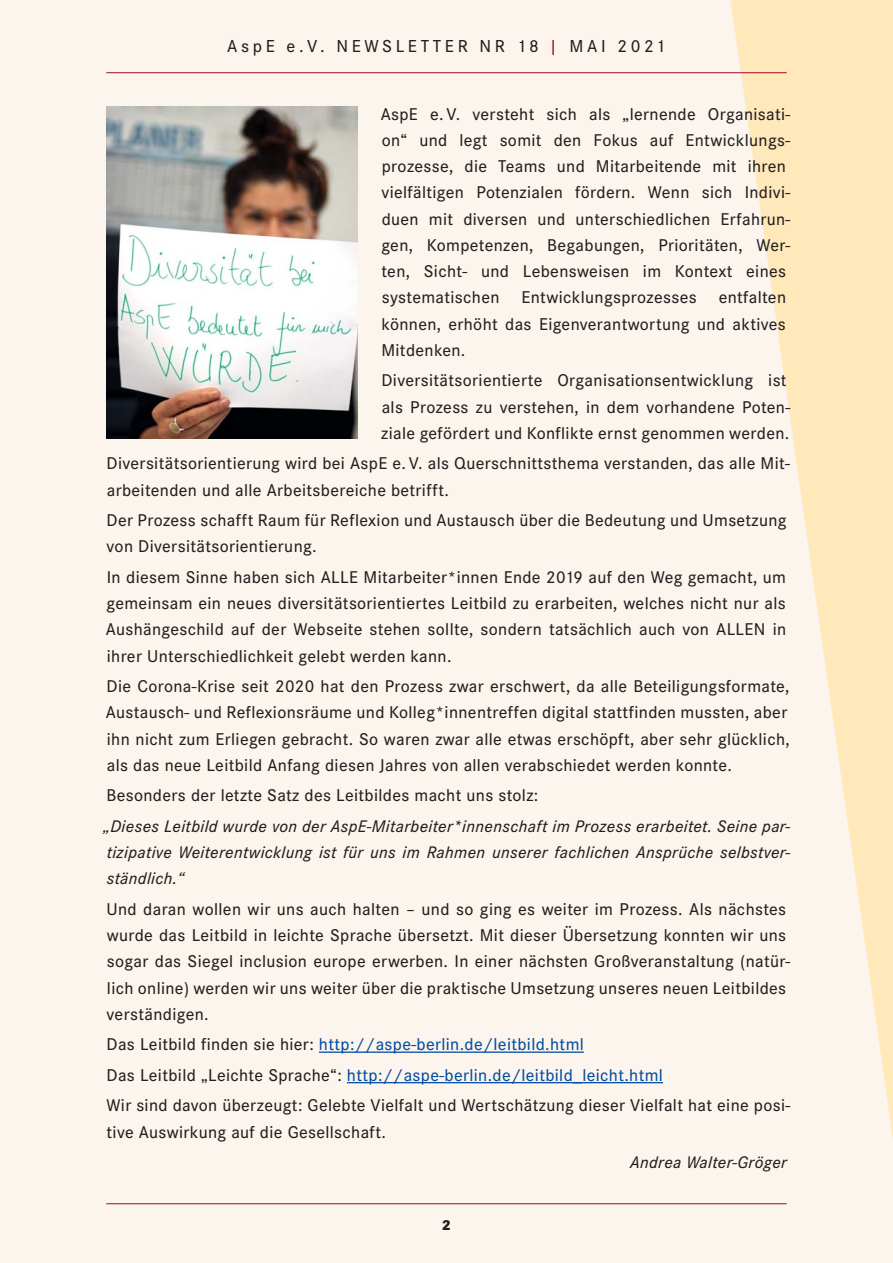
<style>
.page{position:relative;width:893px;height:1263px;background:#fcf5ed}
.page>*{position:absolute;margin:0;border:0;box-sizing:border-box;transform-origin:0 0}
.t1{font:500 18px "Corporate S";letter-spacing:.2em;color:#231f20}
.t2{font:500 17.7px/26.2px "Corporate S";letter-spacing:.02em;color:#231f20}
.t3{font:italic 500 17.4px/26.2px "Corporate S";letter-spacing:.02em;color:#231f20;text-align:justify}
.t4{font:800 15px "Corporate S";color:#231f20}
.s1{color:#a70729}
.s2{color:#034ea2}
</style>
<div class="page">
<svg style="left:730px;top:0;width:163px;height:1139px"></svg>
<hr style="left:106px;top:72px;width:681px;height:1px;background:#a70729">
<hr style="left:106px;top:1203px;width:681px;height:1px;background:#a70729">
<hr style="left:319px;top:1052px;width:265px;height:1px;background:#034ea2">
<hr style="left:347px;top:1082px;width:316px;height:1px;background:#034ea2">
<img style="left:106px;top:106px;width:252px;height:333px">
<p class="t1" style="left:227px;top:39px;width:440px">AspE e.V. NEWSLETTER NR 18 <span class="s1">|</span> MAI 2021</p>
<p class="t2" style="left:381px;top:102px;width:411px">AspE e. V. versteht sich als „lernende Organisati&shy;on“ und legt somit den Fokus auf Entwicklungs&shy;prozesse, die Teams und Mitarbeitende mit ihren vielfältigen Potenzialen fördern. Wenn sich Indivi&shy;duen mit diversen und unterschiedlichen Erfahrun&shy;gen, Kompetenzen, Begabungen, Prioritäten, Wer&shy;ten, Sicht- und Lebensweisen im Kontext eines systematischen Entwicklungsprozesses entfalten können, erhöht das Eigenverantwortung und aktives Mitdenken.</p>
<p class="t2" style="left:381px;top:369px;width:410px">Diversitätsorientierte Organisationsentwicklung ist als Prozess zu verstehen, in dem vorhandene Poten&shy;ziale gefördert und Konflikte ernst genommen werden.</p>
<p class="t2" style="left:107px;top:452px;width:685px">Diversitätsorientierung wird bei AspE e. V. als Querschnittsthema verstanden, das alle Mit&shy;arbeitenden und alle Arbeitsbereiche betrifft.</p>
<p class="t2" style="left:107px;top:509px;width:681px">Der Prozess schafft Raum für Reflexion und Austausch über die Bedeutung und Umsetzung von Diversitätsorientierung.</p>
<p class="t2" style="left:106px;top:565px;width:682px;text-align:justify">In diesem Sinne haben sich ALLE Mitarbeiter*innen Ende 2019 auf den Weg gemacht, um gemeinsam ein neues diversitätsorientiertes Leitbild zu erarbeiten, welches nicht nur als Aushängeschild auf der Webseite stehen sollte, sondern tatsächlich auch von ALLEN in ihrer Unterschiedlichkeit gelebt werden kann.</p>
<p class="t2" style="left:106px;top:675px;width:685px">Die Corona-Krise seit 2020 hat den Prozess zwar erschwert, da alle Beteiligungsformate, Austausch- und Reflexionsräume und Kolleg*innentreffen digital stattfinden mussten, aber ihn nicht zum Erliegen gebracht. So waren zwar alle etwas erschöpft, aber sehr glücklich, als das neue Leitbild Anfang diesen Jahres von allen verabschiedet werden konnte.</p>
<p class="t2" style="left:107px;top:784px;width:433px">Besonders der letzte Satz des Leitbildes macht uns stolz:</p>
<p class="t3" style="left:103px;top:814px;width:689px">„Dieses Leitbild wurde von der AspE-Mitarbeiter*innenschaft im Prozess erarbeitet. Seine par&shy;tizipative Weiterentwicklung ist für uns im Rahmen unserer fachlichen Ansprüche selbstver&shy;ständlich.“</p>
<p class="t2" style="left:107px;top:897px;width:685px">Und daran wollen wir uns auch halten – und so ging es weiter im Prozess. Als nächstes wurde das Leitbild in leichte Sprache übersetzt. Mit dieser Übersetzung konnten wir uns sogar das Siegel inclusion europe erwerben. In einer nächsten Großveranstaltung (natür&shy;lich online) werden wir uns weiter über die praktische Umsetzung unseres neuen Leitbildes verständigen.</p>
<p class="t2" style="left:107px;top:1031px;width:685px;line-height:30.5px">Das Leitbild finden sie hier: <span class="s2">http://aspe-berlin.de/leitbild.html<br></span>Das Leitbild „Leichte Sprache“: <span class="s2">http://aspe-berlin.de/leitbild_leicht.html<br></span>Wir sind davon überzeugt: Gelebte Vielfalt und Wertschätzung dieser Vielfalt hat eine posi-</p>
<p class="t2" style="left:107px;top:1120px;width:281px">tive Auswirkung auf die Gesellschaft.</p>
<p class="t3" style="left:630px;top:1151px;width:158px">Andrea Walter-Gröger</p>
<p class="t4" style="left:442px;top:1219px;width:11px">2</p>
</div>
